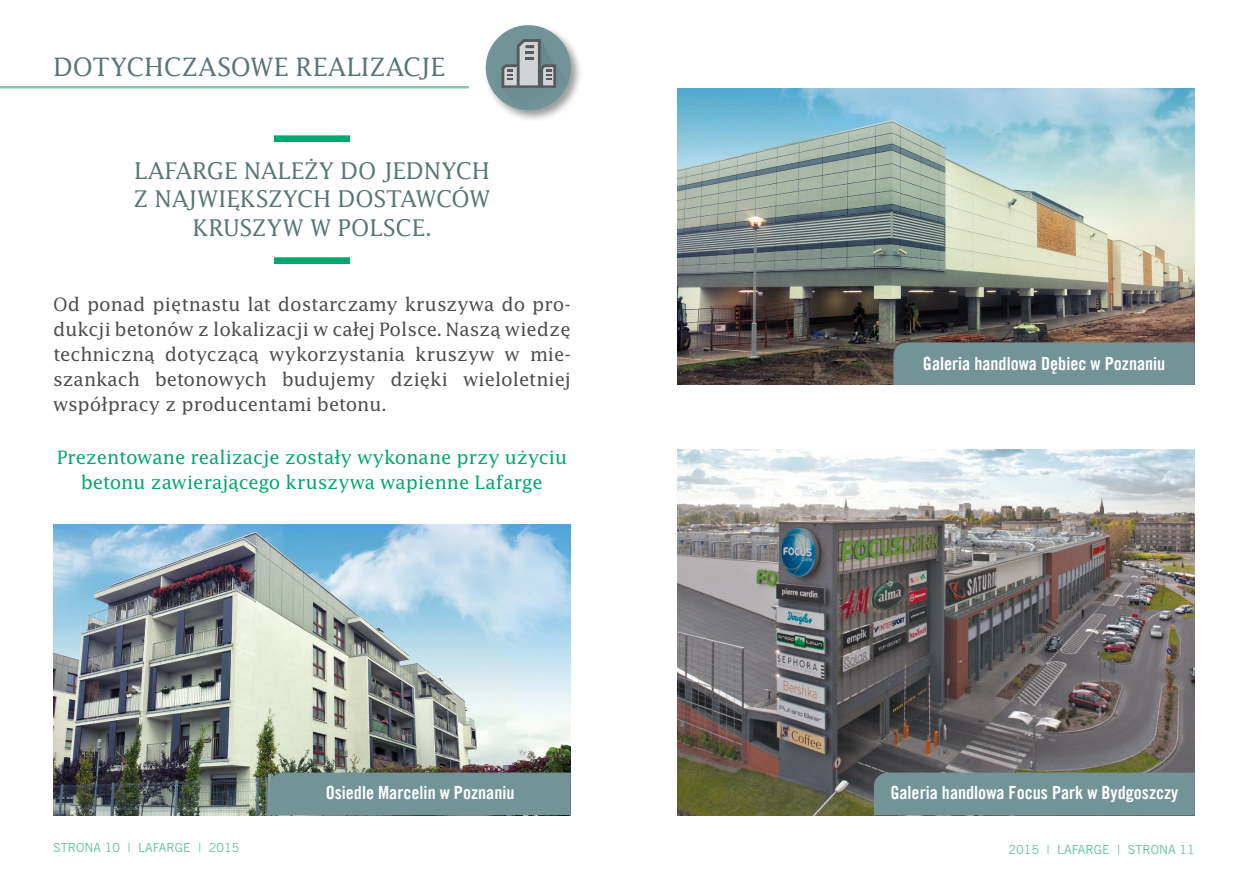
<style>
.page{position:relative;width:1248px;height:886px;background:#fff}
.page>*{position:absolute;margin:0;border:0;box-sizing:border-box;transform-origin:0 0}
.t1{font:27.5px "Lucida Rom";color:#587578}
.t2{font:25px/28.8px "Lucida Rom";color:#587578;text-align:center}
.t3{font:20px/25px "Lucida Rom";color:#4d4d4f;text-align:justify}
.t4{font:20px/25px "Lucida Rom";color:#00a76d;text-align:center}
.t5{font:18.12px "Trade Gothic LT Com Bd Cn 20";color:#fff}
.t6{font:12.5px "Trade Gothic LT Std";color:#63c2a0}
</style>
<div class="page">
<img style="left:677px;top:449px;width:517px;height:366px">
<img style="left:53px;top:524px;width:517px;height:291px">
<img style="left:677px;top:88px;width:517px;height:297px">
<div style="left:269px;top:772px;width:301px;height:43px;background:#739497"></div>
<div style="left:893px;top:342px;width:301px;height:43px;background:#739497"></div>
<div style="left:873px;top:772px;width:321px;height:43px;background:#739497"></div>
<hr style="left:0;top:86px;width:468px;height:2px;background:#7fcbae">
<div style="left:483px;top:22px;width:100px;height:101px;background:#000;opacity:.4"></div>
<div style="left:485px;top:25px;width:85px;height:85px;background:#739497;border-radius:50%"></div>
<svg style="left:501px;top:39px;width:67px;height:70px"></svg>
<div style="left:274px;top:135px;width:76px;height:7px;background:#00a76d"></div>
<div style="left:274px;top:257px;width:76px;height:7px;background:#00a76d"></div>
<h1 class="t1" style="left:53px;top:53px;width:393px">DOTYCHCZASOWE REALIZACJE</h1>
<p class="t2" style="left:133px;top:157px;width:358px">LAFARGE NALEŻY DO JEDNYCH<br>Z NAJWIĘKSZYCH DOSTAWCÓW<br>KRUSZYW W POLSCE.</p>
<p class="t3" style="left:53px;top:293px;width:519px">Od ponad piętnastu lat dostarczamy kruszywa do pro&shy;dukcji betonów z lokalizacji w całej Polsce. Naszą wiedzę techniczną dotyczącą wykorzystania kruszyw w mie&shy;szankach betonowych budujemy dzięki wieloletniej współpracy z producentami betonu.</p>
<p class="t4" style="left:57px;top:445px;width:512px">Prezentowane realizacje zostały wykonane przy użyciu betonu zawierającego kruszywa wapienne Lafarge</p>
<p class="t5" style="left:922px;top:353px;width:244px">Galeria handlowa Dębiec w Poznaniu</p>
<p class="t5" style="left:325px;top:781px;width:190px">Osiedle Marcelin w Poznaniu</p>
<p class="t5" style="left:890px;top:782px;width:289px">Galeria handlowa Focus Park w Bydgoszczy</p>
<p class="t6" style="left:53px;top:840px;width:188px">STRONA 10 | LAFARGE | 2015</p>
<p class="t6" style="left:1008px;top:842px;width:188px">2015 | LAFARGE | STRONA 11</p>
</div>
